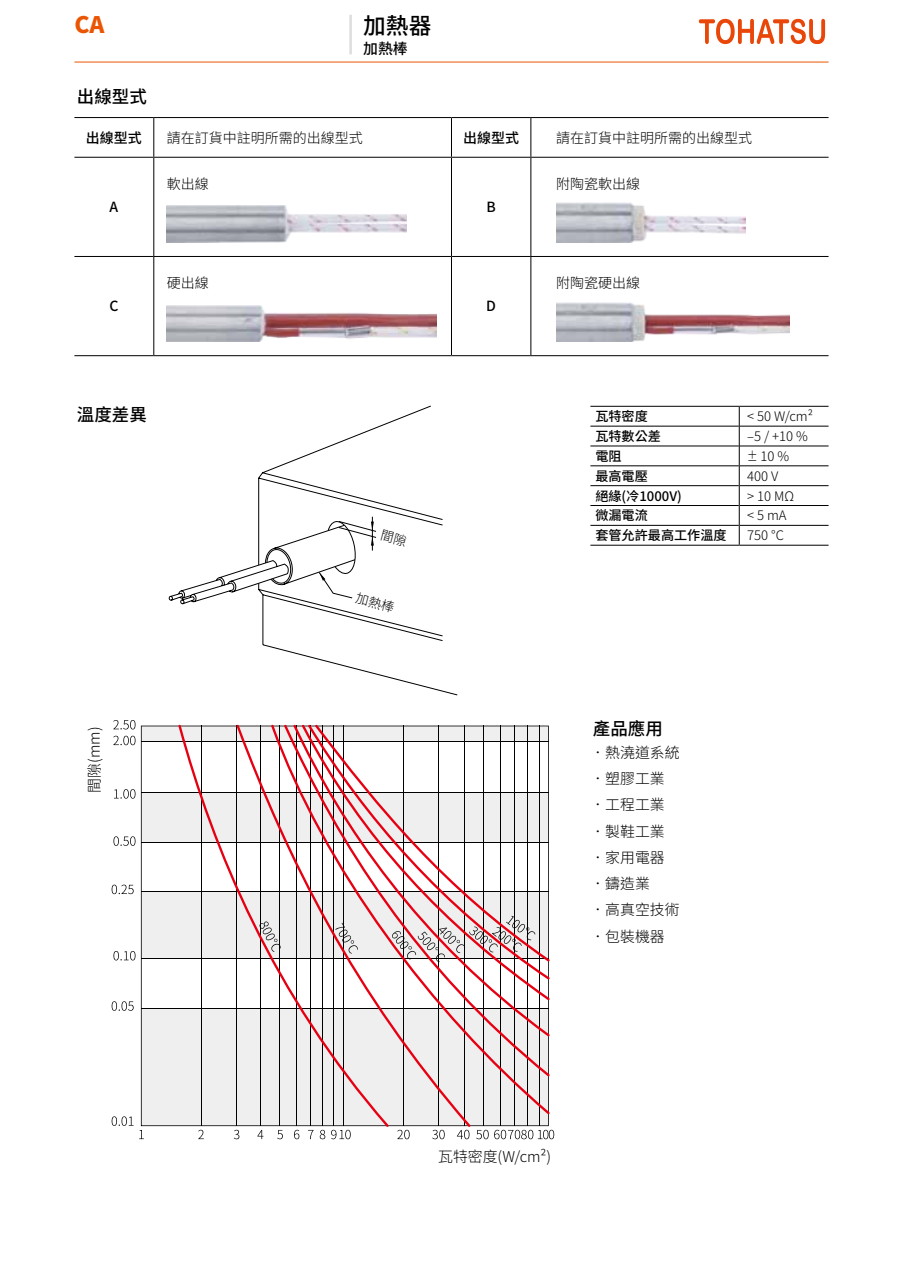
<style>
.page{position:relative;width:903px;height:1275px;background:#fff}
.page>*{position:absolute;margin:0;border:0;box-sizing:border-box;transform-origin:0 0}
.t1{font:500 22.75px "Source Han Sans TC";color:#000}
.t2{font:800 22.75px "Source Han Sans TC";color:#ea5504}
.t3{font:500 17.5px "Source Han Sans TC";color:#000}
.t4{font:300 14.88px/26.2px "Source Han Sans TC";color:#000}
.t5{font:500 14.88px "Source Han Sans TC";color:#000}
.t6{font:300 14px "Source Han Sans TC";color:#000}
.t7{font:500 14px "Source Han Sans TC";color:#000}
.t8{font:500 13.12px "Source Han Sans TC";color:#000}
.t9{font:300 13.12px "Source Han Sans TC";color:#000}
.t10{font:300 13.12px "Source Han Sans TC";color:#000;scale:.8 1}
</style>
<div class="page">
<hr style="left:74px;top:256px;width:80px;height:1px;background:#000">
<hr style="left:451px;top:256px;width:80px;height:1px;background:#000">
<hr style="left:74px;top:117px;width:80px;height:1px;background:#000">
<hr style="left:154px;top:117px;width:297px;height:1px;background:#000">
<hr style="left:451px;top:117px;width:80px;height:1px;background:#000">
<hr style="left:531px;top:117px;width:297px;height:1px;background:#000">
<hr style="left:74px;top:157px;width:80px;height:1px;background:#000">
<hr style="left:154px;top:157px;width:297px;height:1px;background:#000">
<hr style="left:451px;top:157px;width:80px;height:1px;background:#000">
<hr style="left:531px;top:157px;width:297px;height:1px;background:#000">
<hr style="left:154px;top:256px;width:297px;height:1px;background:#000">
<hr style="left:531px;top:256px;width:297px;height:1px;background:#000">
<hr style="left:451px;top:118px;width:1px;height:39px;background:#000">
<hr style="left:530px;top:118px;width:1px;height:39px;background:#000">
<hr style="left:451px;top:158px;width:1px;height:98px;background:#000">
<hr style="left:530px;top:158px;width:1px;height:98px;background:#000">
<hr style="left:451px;top:257px;width:1px;height:98px;background:#000">
<hr style="left:530px;top:257px;width:1px;height:98px;background:#000">
<hr style="left:153px;top:118px;width:1px;height:39px;background:#000">
<hr style="left:153px;top:158px;width:1px;height:98px;background:#000">
<hr style="left:153px;top:257px;width:1px;height:98px;background:#000">
<hr style="left:74px;top:355px;width:80px;height:1px;background:#000">
<hr style="left:154px;top:355px;width:297px;height:1px;background:#000">
<hr style="left:451px;top:355px;width:80px;height:1px;background:#000">
<hr style="left:531px;top:355px;width:297px;height:1px;background:#000">
<img style="left:167px;top:206px;width:239px;height:36px">
<img style="left:556px;top:202px;width:189px;height:40px">
<img style="left:167px;top:305px;width:270px;height:36px">
<img style="left:556px;top:302px;width:233px;height:39px">
<svg style="left:258px;top:405px;width:200px;height:290px"></svg>
<svg style="left:141px;top:726px;width:408px;height:400px;fill:#efefef"></svg>
<hr style="left:141px;top:741px;width:408px;height:1px;background:#000">
<hr style="left:141px;top:793px;width:408px;height:1px;background:#000">
<hr style="left:141px;top:842px;width:408px;height:1px;background:#000">
<hr style="left:141px;top:892px;width:408px;height:1px;background:#000">
<hr style="left:141px;top:958px;width:408px;height:1px;background:#000">
<hr style="left:141px;top:1008px;width:408px;height:1px;background:#000">
<hr style="left:483px;top:726px;width:1px;height:400px;background:#000">
<hr style="left:500px;top:726px;width:1px;height:400px;background:#000">
<hr style="left:514px;top:726px;width:1px;height:400px;background:#000">
<hr style="left:527px;top:726px;width:1px;height:400px;background:#000">
<hr style="left:539px;top:726px;width:1px;height:400px;background:#000">
<svg style="left:178px;top:725px;width:58px;height:402px;fill:#efefef"></svg>
<svg style="left:236px;top:725px;width:234px;height:402px;fill:#efefef"></svg>
<svg style="left:271px;top:725px;width:279px;height:389px;fill:#efefef"></svg>
<svg style="left:284px;top:725px;width:266px;height:351px;fill:#efefef"></svg>
<svg style="left:293px;top:725px;width:257px;height:311px;fill:#efefef"></svg>
<svg style="left:302px;top:725px;width:248px;height:275px"></svg>
<svg style="left:308px;top:725px;width:242px;height:255px"></svg>
<svg style="left:315px;top:725px;width:235px;height:237px"></svg>
<svg style="left:139px;top:1130px;width:5px;height:9px"></svg>
<svg style="left:112px;top:1116px;width:21px;height:10px"></svg>
<svg style="left:112px;top:1001px;width:22px;height:10px"></svg>
<svg style="left:113px;top:951px;width:22px;height:9px"></svg>
<svg style="left:112px;top:885px;width:22px;height:9px"></svg>
<svg style="left:113px;top:836px;width:22px;height:10px"></svg>
<svg style="left:114px;top:789px;width:21px;height:10px"></svg>
<svg style="left:113px;top:736px;width:22px;height:9px"></svg>
<svg style="left:113px;top:720px;width:22px;height:9px"></svg>
<svg style="left:198px;top:1130px;width:6px;height:9px"></svg>
<svg style="left:331px;top:1130px;width:20px;height:9px"></svg>
<svg style="left:320px;top:1130px;width:5px;height:9px"></svg>
<svg style="left:308px;top:1130px;width:6px;height:9px"></svg>
<svg style="left:294px;top:1130px;width:5px;height:9px"></svg>
<svg style="left:277px;top:1130px;width:6px;height:9px"></svg>
<svg style="left:257px;top:1130px;width:6px;height:9px"></svg>
<svg style="left:234px;top:1130px;width:5px;height:9px"></svg>
<svg style="left:397px;top:1130px;width:13px;height:9px"></svg>
<svg style="left:432px;top:1130px;width:13px;height:9px"></svg>
<svg style="left:457px;top:1130px;width:12px;height:9px"></svg>
<svg style="left:476px;top:1130px;width:78px;height:9px"></svg>
<hr style="left:590px;top:406px;width:149px;height:1px;background:#000">
<hr style="left:739px;top:406px;width:89px;height:1px;background:#000">
<hr style="left:590px;top:545px;width:149px;height:1px;background:#000">
<hr style="left:739px;top:545px;width:89px;height:1px;background:#000">
<hr style="left:590px;top:426px;width:149px;height:1px;background:#000">
<hr style="left:740px;top:426px;width:88px;height:1px;background:#000">
<hr style="left:590px;top:446px;width:149px;height:1px;background:#000">
<hr style="left:740px;top:446px;width:88px;height:1px;background:#000">
<hr style="left:590px;top:465px;width:149px;height:1px;background:#000">
<hr style="left:740px;top:465px;width:88px;height:1px;background:#000">
<hr style="left:590px;top:485px;width:149px;height:1px;background:#000">
<hr style="left:740px;top:485px;width:88px;height:1px;background:#000">
<hr style="left:590px;top:505px;width:149px;height:1px;background:#000">
<hr style="left:740px;top:505px;width:88px;height:1px;background:#000">
<hr style="left:590px;top:525px;width:149px;height:1px;background:#000">
<hr style="left:740px;top:525px;width:88px;height:1px;background:#000">
<svg style="left:739px;top:407px;width:1px;height:138px"></svg>
<svg style="left:699px;top:19px;width:126px;height:25px"></svg>
<hr style="left:74px;top:62px;width:754px;height:1px;background:#ea5504">
<hr style="left:349px;top:15px;width:3px;height:39px;background:#dcdddd">
<svg style="left:168px;top:516px;width:239px;height:97px"></svg>
<p class="t2" style="left:74px;top:11px;width:32px">CA</p>
<p class="t3" style="left:77px;top:86px;width:71px">出線型式</p>
<p class="t1" style="left:363px;top:13px;width:70px">加熱器</p>
<p class="t5" style="left:363px;top:40px;width:46px">加熱棒</p>
<p class="t7" style="left:86px;top:130px;width:57px">出線型式</p>
<p class="t6" style="left:167px;top:130px;width:197px">請在訂貨中註明所需的出線型式</p>
<p class="t7" style="left:463px;top:130px;width:57px">出線型式</p>
<p class="t6" style="left:556px;top:130px;width:197px">請在訂貨中註明所需的出線型式</p>
<p class="t6" style="left:167px;top:176px;width:43px">軟出線</p>
<p class="t6" style="left:556px;top:176px;width:85px">附陶瓷軟出線</p>
<p class="t7" style="left:109px;top:199px;width:10px">A</p>
<p class="t7" style="left:486px;top:199px;width:11px">B</p>
<p class="t6" style="left:167px;top:275px;width:43px">硬出線</p>
<p class="t6" style="left:556px;top:275px;width:85px">附陶瓷硬出線</p>
<p class="t7" style="left:109px;top:298px;width:11px">C</p>
<p class="t7" style="left:486px;top:298px;width:11px">D</p>
<p class="t3" style="left:77px;top:405px;width:71px">溫度差異</p>
<p class="t8" style="left:595px;top:409px;width:54px">瓦特密度</p>
<p class="t9" style="left:747px;top:409px;width:67px">&lt; 50 W/cm²</p>
<p class="t8" style="left:595px;top:429px;width:67px">瓦特數公差</p>
<p class="t9" style="left:747px;top:429px;width:62px">‒5 / +10 %</p>
<p class="t8" style="left:595px;top:449px;width:28px">電阻</p>
<p class="t10" style="left:747px;top:449px;width:54px">± 10 %</p>
<p class="t8" style="left:595px;top:468px;width:54px">最高電壓</p>
<p class="t9" style="left:747px;top:468px;width:33px">400 V</p>
<p class="t8" style="left:595px;top:488px;width:88px">絕緣(冷1000V)</p>
<p class="t9" style="left:747px;top:488px;width:48px">&gt; 10 MΩ</p>
<p class="t8" style="left:595px;top:508px;width:54px">微漏電流</p>
<p class="t9" style="left:747px;top:508px;width:41px">&lt; 5 mA</p>
<p class="t8" style="left:595px;top:528px;width:133px">套管允許最高工作溫度</p>
<p class="t9" style="left:747px;top:528px;width:38px">750 °C</p>
<p class="t4" style="left:82px;top:793px;width:68px;rotate:-90deg">間隙(mm)</p>
<p class="t3" style="left:593px;top:719px;width:71px">產品應用</p>
<p class="t4" style="left:590px;top:740px;width:91px">．熱澆道系統．塑膠工業．工程工業．製鞋工業．家用電器．鑄造業<br>．高真空技術．包裝機器</p>
<p class="t4" style="left:438px;top:1144px;width:115px">瓦特密度(W/cm²)</p>
</div>
